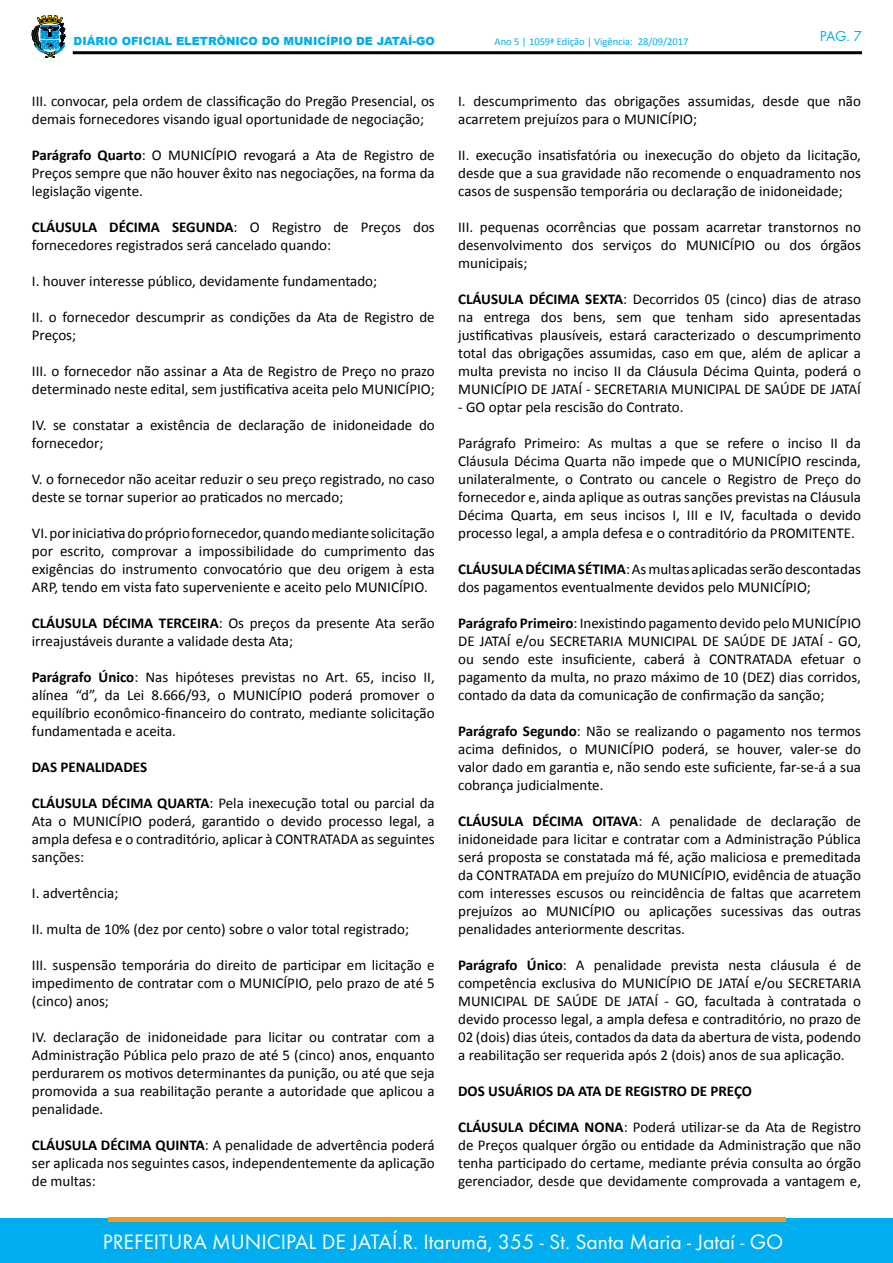
<style>
.page{position:relative;width:893px;height:1263px;background:#fff}
.page>*{position:absolute;margin:0;border:0;box-sizing:border-box;transform-origin:0 0}
.t1{font:21.6px "Futura TOT";color:#fff}
.t2{font:15px/18px "Calibri";color:#000;text-align:justify}
.t3{font:700 15px "Calibri";color:#000}
.t4{font:15px "Futura TOT";color:#00aeef}
.t5{font:900 11.25px "Arial";color:#00aeef}
.t6{font:10.5px "Calibri";color:#00aeef}
.s1{font-weight:700}
.s2{font-family:"Futura SCTOT"}
</style>
<div class="page">
<div style="left:0;top:1218px;width:893px;height:45px;background:#00aeef"></div>
<div style="left:108px;top:1217px;width:678px;height:5px;background:#f8991d"></div>
<hr style="left:73px;top:51px;width:789px;height:3px;background:#000101">
<svg style="left:32px;top:15px;width:34px;height:43px"></svg>
<p class="t5" style="left:74px;top:33px;width:363px">DIÁRIO OFICIAL ELETRÔNICO DO MUNICÍPIO DE JATAÍ-GO</p>
<p class="t4" style="left:820px;top:27px;width:44px">PAG. 7</p>
<p class="t6" style="left:495px;top:35px;width:195px">Ano 5 | 1059ª Edição | Vigência: 28/09/2017</p>
<p class="t2" style="left:32px;top:92px;width:404px">III. convocar, pela ordem de classificação do Pregão Presencial, os demais fornecedores visando igual oportunidade de negociação;</p>
<p class="t2" style="left:32px;top:146px;width:404px"><span class="s1">Parágrafo Quarto</span>: O MUNICÍPIO revogará a Ata de Registro de Preços sempre que não houver êxito nas negociações, na forma da legislação vigente.</p>
<p class="t2" style="left:32px;top:218px;width:404px"><span class="s1">CLÁUSULA DÉCIMA SEGUNDA</span>: O Registro de Preços dos fornecedores registrados será cancelado quando:</p>
<p class="t2" style="left:32px;top:272px;width:347px">I. houver interesse público, devidamente fundamentado;</p>
<p class="t2" style="left:32px;top:308px;width:404px">II. o fornecedor descumprir as condições da Ata de Registro de<br>Preços;</p>
<p class="t2" style="left:32px;top:362px;width:404px">III. o fornecedor não assinar a Ata de Registro de Preço no prazo determinado neste edital, sem justificativa aceita pelo MUNICÍPIO;</p>
<p class="t2" style="left:32px;top:416px;width:404px">IV. se constatar a existência de declaração de inidoneidade do fornecedor;</p>
<p class="t2" style="left:32px;top:470px;width:404px">V. o fornecedor não aceitar reduzir o seu preço registrado, no caso deste se tornar superior ao praticados no mercado;</p>
<p class="t2" style="left:32px;top:524px;width:404px">VI. por iniciativa do próprio fornecedor, quando mediante solicitação por escrito, comprovar a impossibilidade do cumprimento das exigências do instrumento convocatório que deu origem à esta ARP, tendo em vista fato superveniente e aceito pelo MUNICÍPIO.</p>
<p class="t2" style="left:32px;top:614px;width:404px"><span class="s1">CLÁUSULA DÉCIMA TERCEIRA</span>: Os preços da presente Ata serão irreajustáveis durante a validade desta Ata;</p>
<p class="t2" style="left:32px;top:668px;width:404px"><span class="s1">Parágrafo Único</span>: Nas hipóteses previstas no Art. 65, inciso II, alínea “d”, da Lei 8.666/93, o MUNICÍPIO poderá promover o equilíbrio econômico-financeiro do contrato, mediante solicitação fundamentada e aceita.</p>
<p class="t3" style="left:32px;top:757px;width:117px">DAS PENALIDADES</p>
<p class="t2" style="left:32px;top:794px;width:404px"><span class="s1">CLÁUSULA DÉCIMA QUARTA</span>: Pela inexecução total ou parcial da Ata o MUNICÍPIO poderá, garantido o devido processo legal, a ampla defesa e o contraditório, aplicar à CONTRATADA as seguintes sanções:</p>
<p class="t2" style="left:32px;top:884px;width:88px">I. advertência;</p>
<p class="t2" style="left:32px;top:920px;width:379px">II. multa de 10% (dez por cento) sobre o valor total registrado;</p>
<p class="t2" style="left:32px;top:956px;width:404px">III. suspensão temporária do direito de participar em licitação e impedimento de contratar com o MUNICÍPIO, pelo prazo de até 5 (cinco) anos;</p>
<p class="t2" style="left:32px;top:1028px;width:404px">IV. declaração de inidoneidade para licitar ou contratar com a Administração Pública pelo prazo de até 5 (cinco) anos, enquanto perdurarem os motivos determinantes da punição, ou até que seja promovida a sua reabilitação perante a autoridade que aplicou a penalidade.</p>
<p class="t2" style="left:32px;top:1136px;width:404px"><span class="s1">CLÁUSULA DÉCIMA QUINTA</span>: A penalidade de advertência poderá ser aplicada nos seguintes casos, independentemente da aplicação de multas:</p>
<p class="t2" style="left:458px;top:92px;width:404px">I. descumprimento das obrigações assumidas, desde que não acarretem prejuízos para o MUNICÍPIO;</p>
<p class="t2" style="left:458px;top:146px;width:404px">II. execução insatisfatória ou inexecução do objeto da licitação, desde que a sua gravidade não recomende o enquadramento nos casos de suspensão temporária ou declaração de inidoneidade;</p>
<p class="t2" style="left:458px;top:218px;width:404px">III. pequenas ocorrências que possam acarretar transtornos no desenvolvimento dos serviços do MUNICÍPIO ou dos órgãos municipais;</p>
<p class="t2" style="left:458px;top:290px;width:404px"><span class="s1">CLÁUSULA DÉCIMA SEXTA</span>: Decorridos 05 (cinco) dias de atraso na entrega dos bens, sem que tenham sido apresentadas justificativas plausíveis, estará caracterizado o descumprimento total das obrigações assumidas, caso em que, além de aplicar a multa prevista no inciso II da Cláusula Décima Quinta, poderá o MUNICÍPIO DE JATAÍ - SECRETARIA MUNICIPAL DE SAÚDE DE JATAÍ</p>
<p class="t2" style="left:458px;top:398px;width:227px">- GO optar pela rescisão do Contrato.</p>
<p class="t2" style="left:458px;top:434px;width:404px">Parágrafo Primeiro: As multas a que se refere o inciso II da Cláusula Décima Quarta não impede que o MUNICÍPIO rescinda, unilateralmente, o Contrato ou cancele o Registro de Preço do fornecedor e, ainda aplique as outras sanções previstas na Cláusula Décima Quarta, em seus incisos I, III e IV, facultada o devido processo legal, a ampla defesa e o contraditório da PROMITENTE.</p>
<p class="t2" style="left:458px;top:560px;width:404px"><span class="s1">CLÁUSULA DÉCIMA SÉTIMA</span>: As multas aplicadas serão descontadas dos pagamentos eventualmente devidos pelo MUNICÍPIO;</p>
<p class="t2" style="left:458px;top:614px;width:404px"><span class="s1">Parágrafo Primeiro</span>: Inexistindo pagamento devido pelo MUNICÍPIO DE JATAÍ e/ou SECRETARIA MUNICIPAL DE SAÚDE DE JATAÍ - GO, ou sendo este insuficiente, caberá à CONTRATADA efetuar o pagamento da multa, no prazo máximo de 10 (DEZ) dias corridos, contado da data da comunicação de confirmação da sanção;</p>
<p class="t2" style="left:458px;top:722px;width:404px"><span class="s1">Parágrafo Segundo</span>: Não se realizando o pagamento nos termos acima definidos, o MUNICÍPIO poderá, se houver, valer-se do valor dado em garantia e, não sendo este suficiente, far-se-á a sua cobrança judicialmente.</p>
<p class="t2" style="left:458px;top:812px;width:404px"><span class="s1">CLÁUSULA DÉCIMA OITAVA</span>: A penalidade de declaração de inidoneidade para licitar e contratar com a Administração Pública será proposta se constatada má fé, ação maliciosa e premeditada da CONTRATADA em prejuízo do MUNICÍPIO, evidência de atuação com interesses escusos ou reincidência de faltas que acarretem prejuízos ao MUNICÍPIO ou aplicações sucessivas das outras penalidades anteriormente descritas.</p>
<p class="t2" style="left:458px;top:956px;width:404px"><span class="s1">Parágrafo Único</span>: A penalidade prevista nesta cláusula é de competência exclusiva do MUNICÍPIO DE JATAÍ e/ou SECRETARIA MUNICIPAL DE SAÚDE DE JATAÍ - GO, facultada à contratada o devido processo legal, a ampla defesa e contraditório, no prazo de 02 (dois) dias úteis, contados da data da abertura de vista, podendo a reabilitação ser requerida após 2 (dois) anos de sua aplicação.</p>
<p class="t3" style="left:458px;top:1081px;width:295px">DOS USUÁRIOS DA ATA DE REGISTRO DE PREÇO</p>
<p class="t2" style="left:458px;top:1118px;width:404px"><span class="s1">CLÁUSULA DÉCIMA NONA</span>: Poderá utilizar-se da Ata de Registro de Preços qualquer órgão ou entidade da Administração que não tenha participado do certame, mediante prévia consulta ao órgão gerenciador, desde que devidamente comprovada a vantagem e,</p>
<h1 class="t1" style="left:103px;top:1233px;width:682px"><span class="s2">PREFEITURA MUNICIPAL DE JATAÍ.</span>R. Itarumã, 355 - St. Santa Maria - Jataí - GO</h1>
</div>
